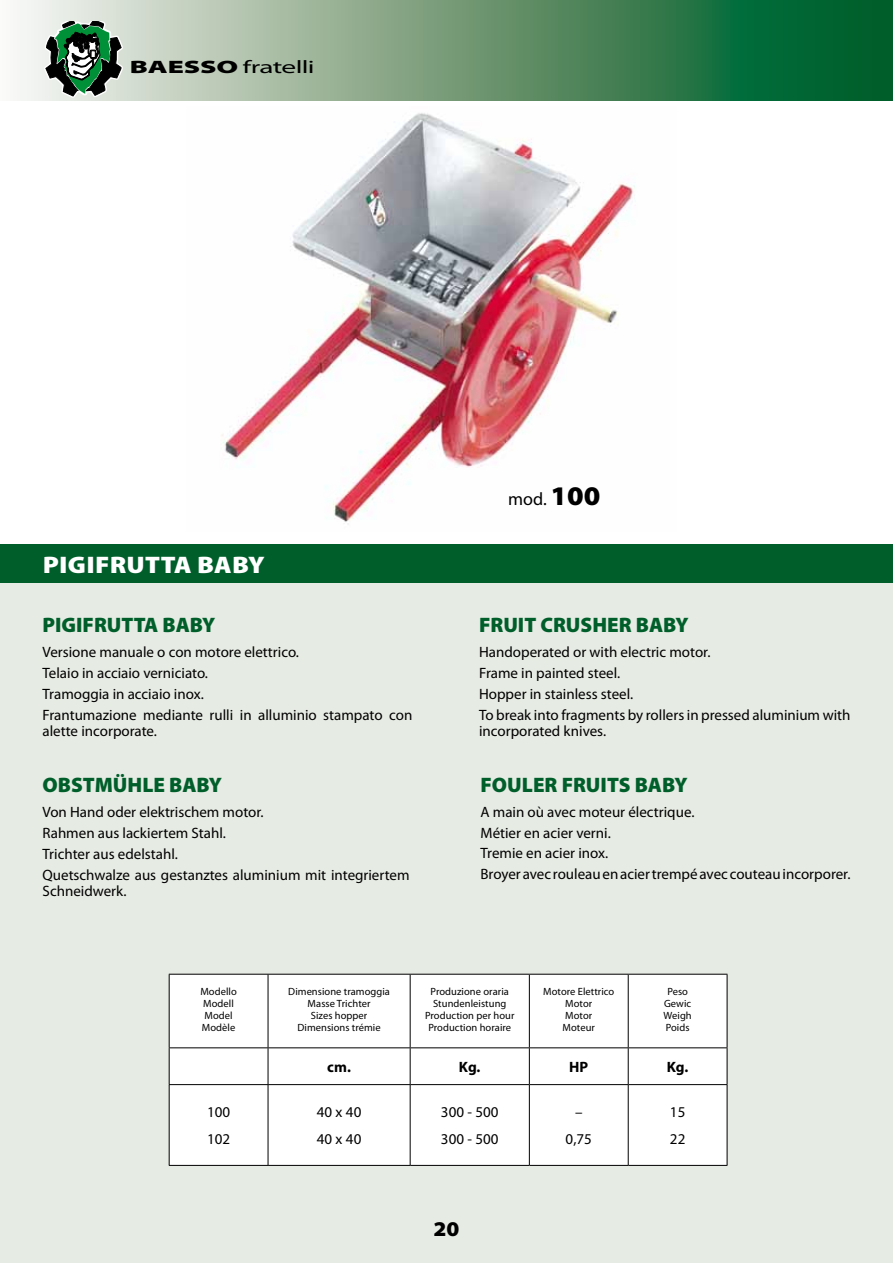
<style>
.page{position:relative;width:893px;height:1263px;background:#fff}
.page>*{position:absolute;margin:0;border:0;box-sizing:border-box;transform-origin:0 0}
.t1{font:900 semi-condensed 24px "Myriad Pro";letter-spacing:.01em;color:#fff;scale:1.19 1}
.t2{font:900 21px "Myriad Pro";color:#005e2a}
.t3{font:900 semi-expanded 21px "Myriad Pro";color:#000}
.t4{font:semi-expanded 18px "Myriad Pro";letter-spacing:-.025em;color:#000;scale:1.5 1}
.t5{font:18px "Myriad Pro";color:#000}
.t6{font:15px/20.7px "Myriad Pro";color:#000}
.t7{font:700 15px "Myriad Pro";color:#000}
.t8{font:10.5px/12px "Myriad Pro";letter-spacing:.005em;color:#000;text-align:center}
.s1{font-weight:900}
.s2{font-weight:900;font-stretch:semi-expanded;font-size:27px}
</style>
<div class="page">
<svg style="left:20px;top:0;width:872px;height:101px;background:#679875"></svg>
<svg style="left:43px;top:21px;width:82px;height:78px;background:#6a8573"></svg>
<hr style="left:892px;top:0;width:1px;height:101px;background:#005e2a">
<div style="left:0;top:583px;width:893px;height:680px;background:#e6ebe3"></div>
<div style="left:0;top:544px;width:893px;height:39px;background:#005e2a"></div>
<img style="left:221px;top:113px;width:414px;height:412px">
<div style="left:170px;top:975px;width:557px;height:190px;background:#fff"></div>
<hr style="left:169px;top:974px;width:99px;height:1px;background:#000">
<hr style="left:169px;top:974px;width:1px;height:73px;background:#000">
<hr style="left:268px;top:974px;width:142px;height:1px;background:#000">
<hr style="left:268px;top:974px;width:1px;height:73px;background:#000">
<hr style="left:410px;top:974px;width:119px;height:1px;background:#000">
<hr style="left:410px;top:974px;width:1px;height:73px;background:#000">
<hr style="left:529px;top:974px;width:99px;height:1px;background:#000">
<hr style="left:529px;top:974px;width:1px;height:73px;background:#000">
<hr style="left:628px;top:974px;width:99px;height:1px;background:#000">
<hr style="left:628px;top:974px;width:1px;height:73px;background:#000">
<hr style="left:727px;top:974px;width:1px;height:73px;background:#000">
<hr style="left:169px;top:1047px;width:99px;height:1px;background:#000">
<hr style="left:169px;top:1048px;width:1px;height:36px;background:#000">
<hr style="left:268px;top:1047px;width:142px;height:1px;background:#000">
<hr style="left:268px;top:1048px;width:1px;height:36px;background:#000">
<hr style="left:410px;top:1047px;width:119px;height:1px;background:#000">
<hr style="left:410px;top:1048px;width:1px;height:36px;background:#000">
<hr style="left:529px;top:1047px;width:99px;height:1px;background:#000">
<hr style="left:529px;top:1048px;width:1px;height:36px;background:#000">
<hr style="left:628px;top:1047px;width:99px;height:1px;background:#000">
<hr style="left:628px;top:1048px;width:1px;height:36px;background:#000">
<hr style="left:727px;top:1048px;width:1px;height:36px;background:#000">
<hr style="left:169px;top:1084px;width:99px;height:1px;background:#000">
<hr style="left:169px;top:1085px;width:1px;height:80px;background:#000">
<hr style="left:268px;top:1084px;width:142px;height:1px;background:#000">
<hr style="left:268px;top:1085px;width:1px;height:80px;background:#000">
<hr style="left:410px;top:1084px;width:119px;height:1px;background:#000">
<hr style="left:410px;top:1085px;width:1px;height:80px;background:#000">
<hr style="left:529px;top:1084px;width:99px;height:1px;background:#000">
<hr style="left:529px;top:1085px;width:1px;height:80px;background:#000">
<hr style="left:628px;top:1084px;width:99px;height:1px;background:#000">
<hr style="left:628px;top:1085px;width:1px;height:80px;background:#000">
<hr style="left:727px;top:1085px;width:1px;height:80px;background:#000">
<hr style="left:169px;top:1165px;width:99px;height:1px;background:#000">
<hr style="left:268px;top:1165px;width:142px;height:1px;background:#000">
<hr style="left:410px;top:1165px;width:119px;height:1px;background:#000">
<hr style="left:529px;top:1165px;width:99px;height:1px;background:#000">
<hr style="left:628px;top:1165px;width:99px;height:1px;background:#000">
<p class="t4" style="left:130px;top:56px;width:125px"><span class="s1">BAESSO</span> fratelli</p>
<h1 class="t1" style="left:43px;top:549px;width:188px">PIGIFRUTTA BABY</h1>
<h2 class="t2" style="left:43px;top:611px;width:174px">PIGIFRUTTA BABY</h2>
<p class="t6" style="left:43px;top:642px;width:371px">Versione manuale o con motore elettrico.<br>Telaio in acciaio verniciato.<br>Tramoggia in acciaio inox.<br>Frantumazione mediante rulli in alluminio stampato con</p>
<p class="t6" style="left:43px;top:720px;width:116px">alette incorporate.</p>
<h2 class="t2" style="left:43px;top:771px;width:181px">OBSTMÜHLE BABY</h2>
<p class="t6" style="left:43px;top:802px;width:369px">Von Hand oder elektrischem motor.<br>Rahmen aus lackiertem Stahl.<br>Trichter aus edelstahl.<br>Quetschwalze aus gestanztes aluminium mit integriertem</p>
<p class="t6" style="left:43px;top:880px;width:86px">Schneidwerk.</p>
<p class="t5" style="left:508px;top:488px;width:94px">mod. <span class="s2">100</span></p>
<h2 class="t2" style="left:479px;top:611px;width:211px">FRUIT CRUSHER BABY</h2>
<p class="t6" style="left:479px;top:642px;width:373px">Handoperated or with electric motor.<br>Frame in painted steel.<br>Hopper in stainless steel.<br>To break into fragments by rollers in pressed aluminium with</p>
<p class="t6" style="left:479px;top:720px;width:129px">incorporated knives.</p>
<h2 class="t2" style="left:480px;top:771px;width:209px">FOULER FRUITS BABY</h2>
<p class="t6" style="left:480px;top:801px;width:371px">A main où avec moteur électrique.<br>Métier en acier verni.<br>Tremie en acier inox.<br>Broyer avec rouleau en acier trempé avec couteau incorporer.</p>
<p class="t8" style="left:200px;top:985px;width:38px;text-align:left">Modello<br>Modell<br>Model<br>Modèle</p>
<p class="t8" style="left:288px;top:985px;width:103px">Dimensione tramoggia<br>Masse Trichter<br>Sizes hopper<br>Dimensions trémie</p>
<p class="t8" style="left:425px;top:985px;width:91px">Produzione oraria<br>Stundenleistung<br>Production per hour<br>Production horaire</p>
<p class="t8" style="left:543px;top:985px;width:73px">Motore Elettrico<br>Motor<br>Motor<br>Moteur</p>
<p class="t8" style="left:664px;top:985px;width:30px">Peso<br>Gewic<br>Weigh<br>Poids</p>
<p class="t7" style="left:327px;top:1057px;width:25px">cm.</p>
<p class="t7" style="left:459px;top:1057px;width:23px">Kg.</p>
<p class="t7" style="left:569px;top:1057px;width:21px">HP</p>
<p class="t7" style="left:667px;top:1057px;width:23px">Kg.</p>
<p class="t6" style="left:207px;top:1098px;width:25px;line-height:27px">100<br>102</p>
<p class="t6" style="left:317px;top:1098px;width:46px;line-height:27px">40 x 40<br>40 x 40</p>
<p class="t6" style="left:441px;top:1098px;width:59px;line-height:27px">300 - 500<br>300 - 500</p>
<p class="t6" style="left:566px;top:1098px;width:28px;line-height:27px;text-align:center">–<br>0,75</p>
<p class="t6" style="left:670px;top:1098px;width:17px;line-height:27px">15<br>22</p>
<h2 class="t3" style="left:434px;top:1215px;width:27px">20</h2>
</div>
